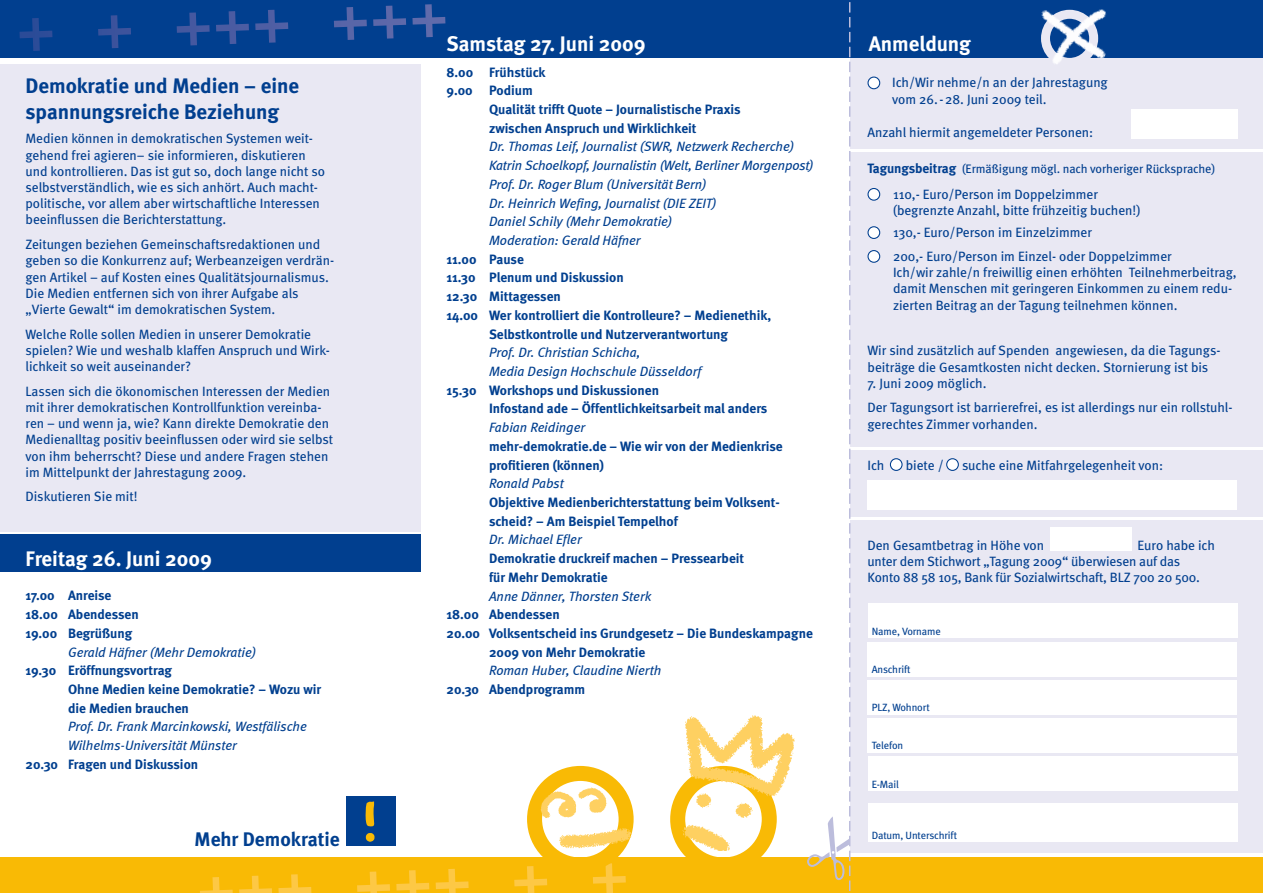
<style>
.page{position:relative;width:1263px;height:893px;background:#fff}
.page>*{position:absolute;margin:0;border:0;box-sizing:border-box;transform-origin:0 0}
.t1{font:700 21px/25.2px "Meta";color:#013f8f}
.t2{font:700 21px "Meta";color:#fff}
.t3{font:700 19.65px "Meta";color:#013f8f}
.t4{font:13.5px/16.2px "Meta";color:#013f8f}
.t5{font:700 13.5px/18.8px "Meta";color:#013f8f}
.t6{font:italic 13.5px/18.8px "Meta";color:#013f8f}
.t7{font:12.3px "Meta";letter-spacing:-.005em;color:#013f8f}
.t8{font:10.5px "Meta";letter-spacing:-.01em;color:#013f8f}
.s1{font-weight:700;font-size:13.5px}
</style>
<div class="page">
<div style="left:850px;top:58px;width:413px;height:795px;background:#e9e8f3"></div>
<div style="left:1050px;top:527px;width:82px;height:24px;background:#fff"></div>
<div style="left:0;top:64px;width:421px;height:467px;background:#e9e8f3"></div>
<div style="left:0;top:534px;width:421px;height:38px;background:#013f8f"></div>
<div style="left:0;top:0;width:1263px;height:58px;background:#013f8f"></div>
<svg style="left:19px;top:4px;width:426px;height:47px"></svg>
<div style="left:0;top:858px;width:1263px;height:35px;background:#f9ba05"></div>
<div style="left:346px;top:796px;width:49px;height:50px;background:#013f8f"></div>
<svg style="left:365px;top:801px;width:10px;height:41px"></svg>
<svg style="left:200px;top:863px;width:426px;height:30px"></svg>
<div style="left:868px;top:227px;width:12px;height:11px;background:#fff;border-radius:50%"></div>
<div style="left:867px;top:226px;width:13px;height:13px;border:1px solid #013f8f;border-radius:50%"></div>
<div style="left:868px;top:188px;width:12px;height:12px;background:#fff;border-radius:50%"></div>
<div style="left:867px;top:188px;width:13px;height:13px;border:1px solid #013f8f;border-radius:50%"></div>
<div style="left:867px;top:480px;width:370px;height:30px;background:#fff"></div>
<div style="left:868px;top:604px;width:369px;height:34px;background:#fff"></div>
<div style="left:867px;top:642px;width:370px;height:34px;background:#fff"></div>
<div style="left:867px;top:680px;width:370px;height:34px;background:#fff"></div>
<div style="left:867px;top:719px;width:370px;height:34px;background:#fff"></div>
<div style="left:868px;top:757px;width:369px;height:34px;background:#fff"></div>
<div style="left:868px;top:804px;width:369px;height:38px;background:#fff"></div>
<div style="left:1131px;top:109px;width:106px;height:30px;background:#fff"></div>
<div style="left:868px;top:77px;width:12px;height:12px;background:#fff;border-radius:50%"></div>
<div style="left:867px;top:77px;width:13px;height:12px;border:1px solid #013f8f;border-radius:50%"></div>
<hr style="left:842px;top:448px;width:421px;height:2px;background:#fff">
<hr style="left:842px;top:150px;width:421px;height:2px;background:#fff">
<hr style="left:850px;top:518px;width:413px;height:2px;background:#fff">
<div style="left:890px;top:459px;width:12px;height:11px;background:#fff;border-radius:50%"></div>
<div style="left:890px;top:458px;width:12px;height:13px;border:1px solid #013f8f;border-radius:50%"></div>
<div style="left:947px;top:459px;width:11px;height:11px;background:#fff;border-radius:50%"></div>
<div style="left:946px;top:458px;width:13px;height:13px;border:1px solid #013f8f;border-radius:50%"></div>
<svg style="left:807px;top:2px;width:43px;height:889px"></svg>
<div style="left:527px;top:766px;width:107px;height:106px;border:15px solid #f9ba05;border-radius:50%"></div>
<img style="left:559px;top:827px;width:76px;height:32px">
<img style="left:1041px;top:9px;width:65px;height:55px">
<div style="left:670px;top:766px;width:107px;height:106px;border:15px solid #f9ba05;border-radius:50%"></div>
<div style="left:868px;top:251px;width:12px;height:11px;background:#fff;border-radius:50%"></div>
<div style="left:867px;top:250px;width:13px;height:13px;border:1px solid #013f8f;border-radius:50%"></div>
<img style="left:682px;top:715px;width:113px;height:110px">
<img style="left:670px;top:816px;width:102px;height:34px">
<img style="left:539px;top:785px;width:70px;height:35px">
<h1 class="t1" style="left:26px;top:73px;width:275px">Demokratie und Medien – eine spannungsreiche Beziehung</h1>
<p class="t4" style="left:26px;top:130px;width:301px">Medien können in demokratischen Systemen weit&shy;gehend frei agieren– sie informieren, diskutieren und kontrollieren. Das ist gut so, doch lange nicht so selbstverständlich, wie es sich anhört. Auch macht&shy;politische, vor allem aber wirtschaftliche Interessen beeinflussen die Berichterstattung.</p>
<p class="t4" style="left:26px;top:236px;width:310px">Zeitungen beziehen Gemeinschaftsredaktionen und geben so die Konkurrenz auf; Werbeanzeigen verdrän&shy;gen Artikel – auf Kosten eines Qualitätsjournalismus.<br>Die Medien entfernen sich von ihrer Aufgabe als „Vierte Gewalt“ im demokratischen System.</p>
<p class="t4" style="left:26px;top:325px;width:306px">Welche Rolle sollen Medien in unserer Demokratie spielen? Wie und weshalb klaffen Anspruch und Wirk&shy;lichkeit so weit auseinander?</p>
<p class="t4" style="left:26px;top:383px;width:309px">Lassen sich die ökonomischen Interessen der Medien mit ihrer demokratischen Kontrollfunktion vereinba&shy;ren – und wenn ja, wie? Kann direkte Demokratie den Medienalltag positiv beeinflussen oder wird sie selbst von ihm beherrscht? Diese und andere Fragen stehen im Mittelpunkt der Jahrestagung 2009.</p>
<p class="t4" style="left:26px;top:488px;width:114px">Diskutieren Sie mit!</p>
<h1 class="t2" style="left:26px;top:546px;width:188px">Freitag 26. Juni 2009</h1>
<p class="t5" style="left:26px;top:586px;width:115px">17.00 Anreise<br>18.00 Abendessen<br>19.00 Begrüßung</p>
<p class="t6" style="left:68px;top:642px;width:190px">Gerald Häfner (Mehr Demokratie)</p>
<p class="t5" style="left:68px;top:661px;width:255px;text-indent:-43px">19.30 Eröffnungsvortrag<br>Ohne Medien keine Demokratie? – Wozu wir die Medien brauchen</p>
<p class="t6" style="left:68px;top:717px;width:240px">Prof. Dr. Frank Marcinkowski, Westfälische<br>Wilhelms-Universität Münster</p>
<p class="t5" style="left:26px;top:754px;width:174px">20.30 Fragen und Diskussion</p>
<h2 class="t3" style="left:195px;top:826px;width:147px">Mehr Demokratie</h2>
<h1 class="t2" style="left:446px;top:30px;width:201px">Samstag 27. Juni 2009</h1>
<p class="t5" style="left:446px;top:62px;width:101px">8.00 Frühstück</p>
<p class="t5" style="left:446px;top:81px;width:88px">9.00 Podium</p>
<p class="t5" style="left:489px;top:100px;width:253px">Qualität trifft Quote – Journalistische Praxis</p>
<p class="t5" style="left:489px;top:118px;width:209px">zwischen Anspruch und Wirklichkeit</p>
<p class="t6" style="left:489px;top:137px;width:326px">Dr. Thomas Leif, Journalist (SWR, Netzwerk Recherche)<br>Katrin Schoelkopf, Journalistin (Welt, Berliner Morgenpost)<br>Prof. Dr. Roger Blum (Universität Bern)<br>Dr. Heinrich Wefing, Journalist (DIE ZEIT)<br>Daniel Schily (Mehr Demokratie)<br>Moderation: Gerald Häfner</p>
<p class="t5" style="left:446px;top:249px;width:79px">11.00 Pause</p>
<p class="t5" style="left:446px;top:268px;width:179px">11.30 Plenum und Diskussion</p>
<p class="t5" style="left:446px;top:287px;width:116px">12.30 Mittagessen</p>
<p class="t5" style="left:446px;top:305px;width:326px">14.00 Wer kontrolliert die Kontrolleure? – Medienethik,</p>
<p class="t5" style="left:489px;top:324px;width:240px">Selbstkontrolle und Nutzerverantwortung</p>
<p class="t6" style="left:489px;top:343px;width:214px">Prof. Dr. Christian Schicha,<br>Media Design Hochschule Düsseldorf</p>
<p class="t5" style="left:489px;top:380px;width:280px;text-indent:-43px">15.30 Workshops und Diskussionen<br>Infostand ade – Öffentlichkeitsarbeit mal anders</p>
<p class="t6" style="left:489px;top:418px;width:98px">Fabian Reidinger</p>
<p class="t5" style="left:489px;top:436px;width:295px">mehr-demokratie.de – Wie wir von der Medienkrise profitieren (können)</p>
<p class="t6" style="left:489px;top:474px;width:76px">Ronald Pabst</p>
<p class="t5" style="left:489px;top:493px;width:292px">Objektive Medienberichterstattung beim Volksent&shy;scheid? – Am Beispiel Tempelhof</p>
<p class="t6" style="left:489px;top:530px;width:94px">Dr. Michael Efler</p>
<p class="t5" style="left:489px;top:549px;width:257px">Demokratie druckreif machen – Pressearbeit für Mehr Demokratie</p>
<p class="t6" style="left:489px;top:586px;width:164px">Anne Dänner, Thorsten Sterk</p>
<p class="t5" style="left:446px;top:605px;width:115px">18.00 Abendessen</p>
<p class="t5" style="left:446px;top:623px;width:368px">20.00 Volksentscheid ins Grundgesetz – Die Bundeskampagne</p>
<p class="t5" style="left:489px;top:642px;width:158px">2009 von Mehr Demokratie</p>
<p class="t6" style="left:489px;top:661px;width:174px">Roman Huber, Claudine Nierth</p>
<p class="t5" style="left:446px;top:680px;width:140px">20.30 Abendprogramm</p>
<h1 class="t2" style="left:869px;top:30px;width:104px">Anmeldung</h1>
<p class="t4" style="left:892px;top:74px;width:217px">Ich/Wir nehme/n an der Jahrestagung vom 26.-28. Juni 2009 teil.</p>
<p class="t4" style="left:867px;top:124px;width:227px">Anzahl hiermit angemeldeter Personen:</p>
<p class="t7" style="left:867px;top:161px;width:349px"><span class="s1">Tagungsbeitrag</span> (Ermäßigung mögl. nach vorheriger Rücksprache)</p>
<p class="t4" style="left:893px;top:186px;width:249px">110,- Euro/Person im Doppelzimmer (begrenzte Anzahl, bitte frühzeitig buchen!)</p>
<p class="t4" style="left:893px;top:224px;width:201px">130,- Euro/Person im Einzelzimmer</p>
<p class="t4" style="left:893px;top:248px;width:345px">200,- Euro/Person im Einzel- oder Doppelzimmer<br>Ich/wir zahle/n freiwillig einen erhöhten Teilnehmerbeitrag, damit Menschen mit geringeren Einkommen zu einem redu&shy;zierten Beitrag an der Tagung teilnehmen können.</p>
<p class="t4" style="left:867px;top:342px;width:354px">Wir sind zusätzlich auf Spenden angewiesen, da die Tagungs&shy;beiträge die Gesamtkosten nicht decken. Stornierung ist bis</p>
<p class="t4" style="left:867px;top:370px;width:367px;line-height:24.8px">7. Juni 2009 möglich.<br>Der Tagungsort ist barrierefrei, es ist allerdings nur ein rollstuhl-</p>
<p class="t4" style="left:867px;top:415px;width:171px">gerechtes Zimmer vorhanden.</p>
<p class="t4" style="left:867px;top:457px;width:18px">Ich</p>
<p class="t4" style="left:906px;top:457px;width:40px">biete /</p>
<p class="t4" style="left:962px;top:457px;width:203px">suche eine Mitfahrgelegenheit von:</p>
<p class="t4" style="left:867px;top:537px;width:349px;text-indent:270px">Euro habe ich unter dem Stichwort „Tagung 2009“ überwiesen auf das<br>Konto 88 58 105, Bank für Sozialwirtschaft, BLZ 700 20 500.</p>
<p class="t4" style="left:867px;top:537px;width:178px">Den Gesamtbetrag in Höhe von</p>
<p class="t8" style="left:872px;top:624px;width:70px">Name, Vorname</p>
<p class="t8" style="left:872px;top:663px;width:40px">Anschrift</p>
<p class="t8" style="left:872px;top:701px;width:60px">PLZ, Wohnort</p>
<p class="t8" style="left:872px;top:739px;width:33px">Telefon</p>
<p class="t8" style="left:872px;top:777px;width:29px">E-Mail</p>
<p class="t8" style="left:872px;top:828px;width:87px">Datum, Unterschrift</p>
</div>
